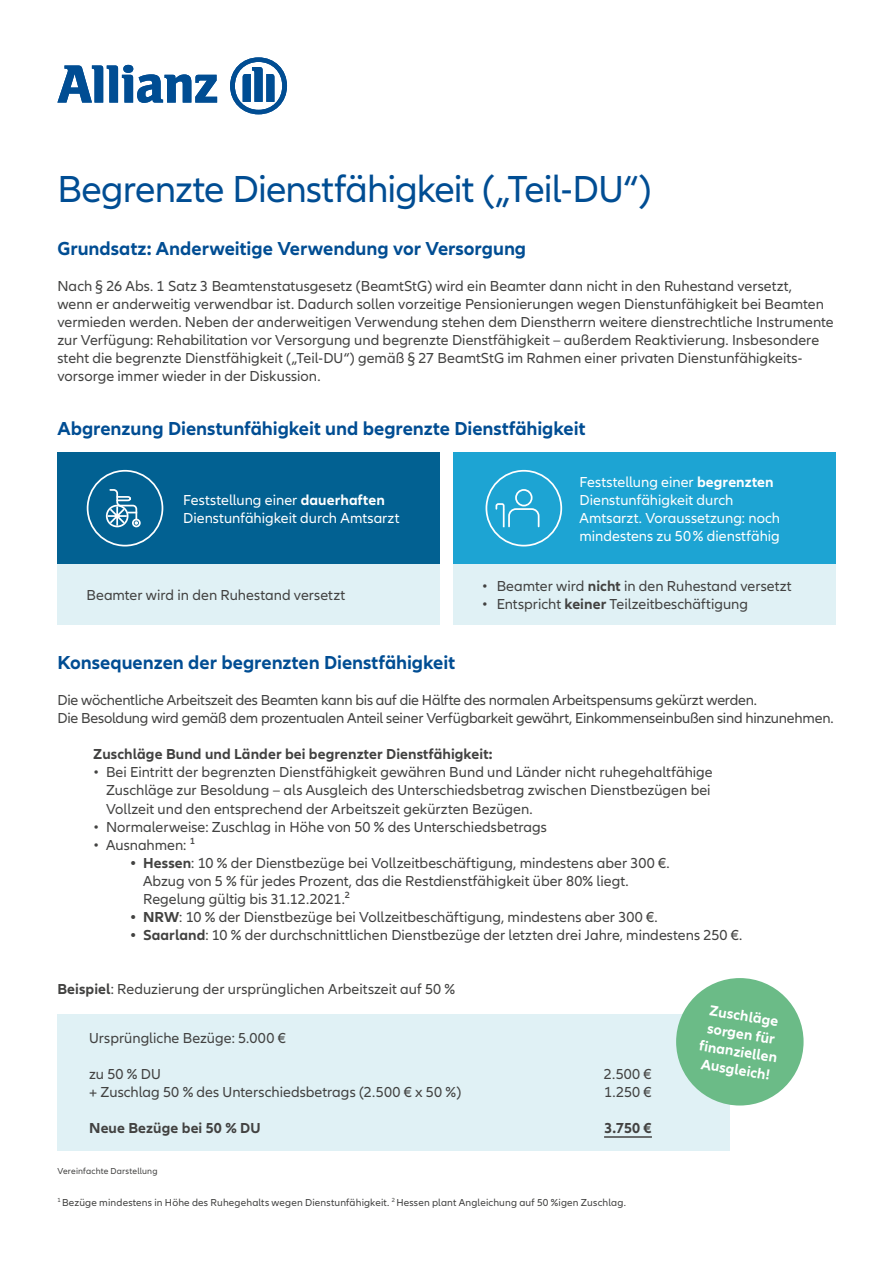
<style>
.page{position:relative;width:893px;height:1263px;background:#fff}
.page>*{position:absolute;margin:0;border:0;box-sizing:border-box;transform-origin:0 0}
.t1{font:39px "Allianz Neo";letter-spacing:-.025em;color:#004d93}
.t2{font:700 19.5px "Allianz Neo";color:#004d93}
.t3{font:15px/18px "Allianz Neo";color:#424241}
.t4{font:15px/18px "Allianz Neo";color:#fff}
.t5{font:700 15px "Allianz Neo";letter-spacing:.005em;color:#424241}
.t6{font:700 15px/18px "Allianz Neo";color:#fff;text-align:center}
.t7{font:10.5px "Allianz Neo";letter-spacing:.015em;color:#424241}
.t8{font:9px "Allianz Neo";letter-spacing:.015em;color:#424241}
.s1{font-weight:700}
</style>
<div class="page">
<svg style="left:57px;top:65px;width:160px;height:38px"></svg>
<svg style="left:230px;top:57px;width:57px;height:57px"></svg>
<div style="left:57px;top:452px;width:383px;height:112px;background:#026192"></div>
<div style="left:57px;top:564px;width:383px;height:61px;background:#e0f1f5"></div>
<div style="left:453px;top:452px;width:383px;height:112px;background:#1da4d3"></div>
<div style="left:453px;top:564px;width:383px;height:61px;background:#e0f1f5"></div>
<div style="left:87px;top:470px;width:76px;height:76px;border:2px solid #fff;border-radius:50%"></div>
<svg style="left:105px;top:489px;width:36px;height:39px"></svg>
<div style="left:486px;top:470px;width:76px;height:76px;border:2px solid #fff;border-radius:50%"></div>
<svg style="left:495px;top:489px;width:45px;height:39px"></svg>
<div style="left:57px;top:1014px;width:672px;height:136px;background:#e0f1f5"></div>
<hr style="left:604px;top:1136px;width:48px;height:2px;background:#424241">
<div style="left:676px;top:978px;width:128px;height:127px;background:#6bbb87;border-radius:50%"></div>
<h1 class="t1" style="left:57px;top:166px;width:596px">Begrenzte Dienstfähigkeit („Teil-DU“)</h1>
<h2 class="t2" style="left:57px;top:238px;width:470px">Grundsatz: Anderweitige Verwendung vor Versorgung</h2>
<p class="t3" style="left:57px;top:278px;width:778px">Nach § 26 Abs. 1 Satz 3 Beamtenstatusgesetz (BeamtStG) wird ein Beamter dann nicht in den Ruhestand versetzt,<br>wenn er anderweitig verwendbar ist. Dadurch sollen vorzeitige Pensionierungen wegen Dienstunfähigkeit bei Beamten vermieden werden. Neben der anderweitigen Verwendung stehen dem Dienstherrn weitere dienstrechtliche Instrumente zur Verfügung: Rehabilitation vor Versorgung und begrenzte Dienstfähigkeit – außerdem Reaktivierung. Insbesondere steht die begrenzte Dienstfähigkeit („Teil-DU“) gemäß § 27 BeamtStG im Rahmen einer privaten Dienstunfähigkeits&shy;vorsorge immer wieder in der Diskussion.</p>
<h2 class="t2" style="left:57px;top:418px;width:530px">Abgrenzung Dienstunfähigkeit und begrenzte Dienstfähigkeit</h2>
<p class="t4" style="left:183px;top:491px;width:218px">Feststellung einer <span class="s1">dauerhaften<br></span>Dienstunfähigkeit durch Amtsarzt</p>
<p class="t3" style="left:86px;top:587px;width:260px">Beamter wird in den Ruhestand versetzt</p>
<p class="t4" style="left:579px;top:473px;width:202px">Feststellung einer <span class="s1">begrenzten<br></span>Dienstunfähigkeit durch<br>Amtsarzt. Voraussetzung: noch mindestens zu 50% dienstfähig</p>
<p class="t3" style="left:482px;top:578px;width:311px">• Beamter wird <span class="s1">nicht</span> in den Ruhestand versetzt</p>
<p class="t3" style="left:482px;top:596px;width:268px">• Entspricht <span class="s1">keiner</span> Teilzeitbeschäftigung</p>
<h2 class="t2" style="left:57px;top:652px;width:399px">Konsequenzen der begrenzten Dienstfähigkeit</h2>
<p class="t3" style="left:57px;top:692px;width:778px">Die wöchentliche Arbeitszeit des Beamten kann bis auf die Hälfte des normalen Arbeitspensums gekürzt werden.<br>Die Besoldung wird gemäß dem prozentualen Anteil seiner Verfügbarkeit gewährt, Einkommenseinbußen sind hinzunehmen.</p>
<p class="t5" style="left:93px;top:746px;width:401px">Zuschläge Bund und Länder bei begrenzter Dienstfähigkeit:</p>
<p class="t3" style="left:106px;top:764px;width:608px;text-indent:-13px">• Bei Eintritt der begrenzten Dienstfähigkeit gewähren Bund und Länder nicht ruhegehaltfähige<br>Zuschläge zur Besoldung – als Ausgleich des Unterschiedsbetrag zwischen Dienstbezügen bei<br>Vollzeit und den entsprechend der Arbeitszeit gekürzten Bezügen.</p>
<p class="t3" style="left:93px;top:818px;width:455px">• Normalerweise: Zuschlag in Höhe von 50 % des Unterschiedsbetrags</p>
<p class="t3" style="left:93px;top:836px;width:103px">• Ausnahmen: ¹</p>
<p class="t3" style="left:143px;top:854px;width:528px;text-indent:-13px"><span class="s1">• Hessen</span>: 10 % der Dienstbezüge bei Vollzeitbeschäftigung, mindestens aber 300 €.<br>Abzug von 5 % für jedes Prozent, das die Restdienstfähigkeit über 80% liegt.<br>Regelung gültig bis 31.12.2021.²</p>
<p class="t3" style="left:130px;top:908px;width:529px"><span class="s1">• NRW</span>: 10 % der Dienstbezüge bei Vollzeitbeschäftigung, mindestens aber 300 €.</p>
<p class="t3" style="left:130px;top:926px;width:614px"><span class="s1">• Saarland</span>: 10 % der durchschnittlichen Dienstbezüge der letzten drei Jahre, mindestens 250 €.</p>
<p class="t3" style="left:57px;top:980px;width:399px"><span class="s1">Beispiel</span>: Reduzierung der ursprünglichen Arbeitszeit auf 50 %</p>
<p class="t3" style="left:89px;top:1029px;width:198px">Ursprüngliche Bezüge: 5.000 €</p>
<p class="t3" style="left:89px;top:1065px;width:73px">zu 50 % DU</p>
<p class="t3" style="left:604px;top:1065px;width:49px">2.500 €</p>
<p class="t3" style="left:89px;top:1083px;width:374px">+ Zuschlag 50 % des Unterschiedsbetrags (2.500 € x 50 %)</p>
<p class="t3" style="left:604px;top:1083px;width:49px">1.250 €</p>
<p class="t5" style="left:89px;top:1119px;width:173px">Neue Bezüge bei 50 % DU</p>
<p class="t5" style="left:604px;top:1119px;width:49px">3.750 €</p>
<p class="t8" style="left:57px;top:1165px;width:102px">Vereinfachte Darstellung</p>
<p class="t7" style="left:57px;top:1196px;width:570px"><sup>1</sup> Bezüge mindestens in Höhe des Ruhegehalts wegen Dienstunfähigkeit. <sup>2</sup> Hessen plant Angleichung auf 50 %igen Zuschlag.</p>
<p class="t6" style="left:706px;top:1001px;width:80px;rotate:9deg">Zuschläge sorgen für finanziellen<br>Ausgleich!</p>
</div>
